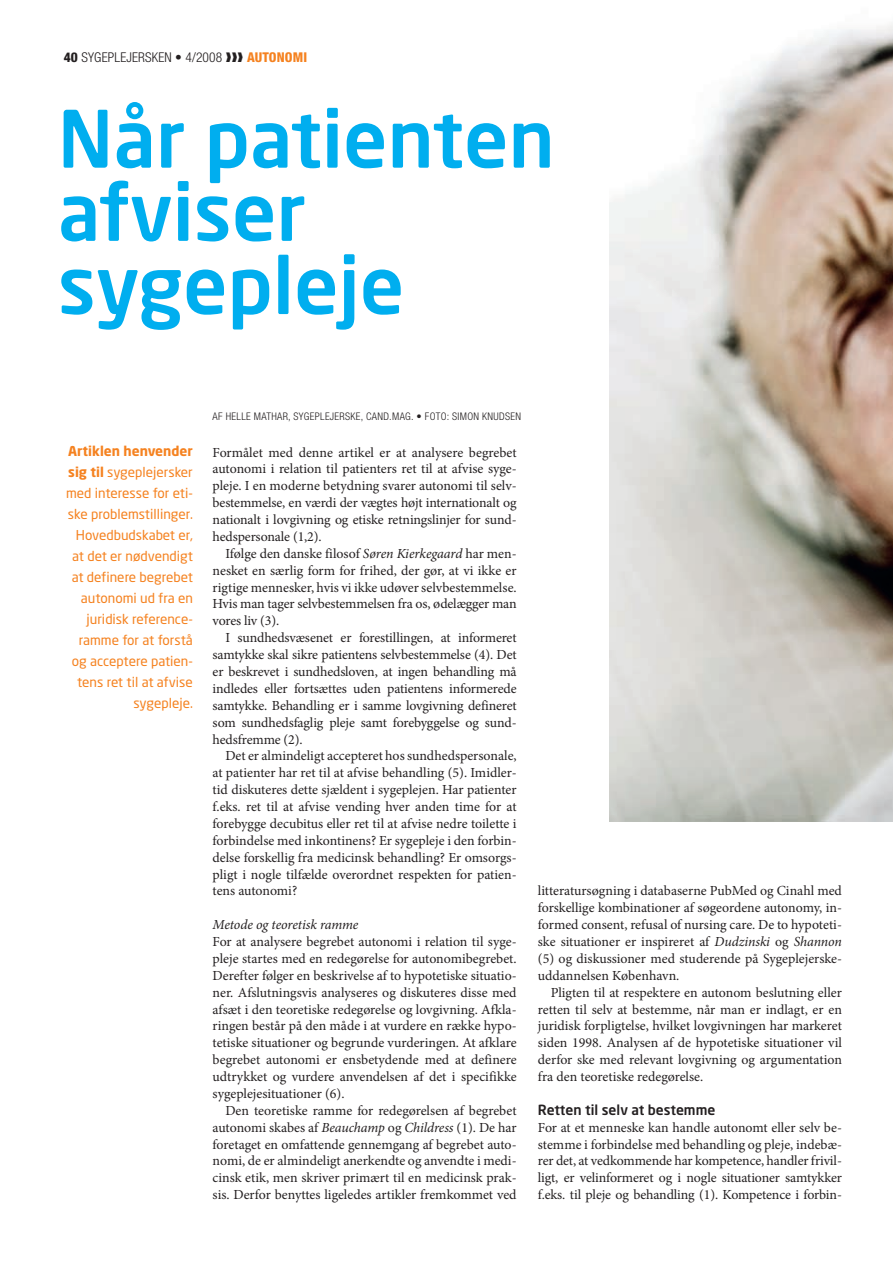
<style>
.page{position:relative;width:893px;height:1263px;background:#fff}
.page>*{position:absolute;margin:0;border:0;box-sizing:border-box;transform-origin:0 0}
.t1{font:500 78px/73.2px "Neo Sans Pro";color:#00aeef}
.t2{font:13.8px/16.8px "Minion Pro";letter-spacing:-.005em;color:#231f20;text-align:justify}
.t3{font:500 13.8px "Neo Sans Pro";color:#231f20}
.t4{font:italic 13.8px "Minion Pro";letter-spacing:-.01em;color:#231f20}
.t5{font:13.5px/21px "Neo Sans Pro";color:#f58220;text-align:right}
.t6{font:300 condensed 13.5px "Helvetica Neue LT Std";letter-spacing:.01em;color:#231f20}
.t7{font:300 condensed 10.5px "Helvetica Neue LT Std";letter-spacing:.03em;color:#231f20}
.s1{font-weight:800}
.s2{font-weight:800;color:#f58220}
.s3{font-weight:700}
.s4{font-style:italic}
</style>
<div class="page">
<img style="left:609px;top:24px;width:284px;height:798px">
<p class="t6" style="left:64px;top:49px;width:245px"><span class="s1">40</span> SYGEPLEJERSKEN • 4/2008 ❱❱❱ <span class="s2">AUTONOMI</span></p>
<h1 class="t1" style="left:58px;top:100px;width:499px">Når patienten afviser sygepleje</h1>
<p class="t5" style="left:66px;top:440px;width:128px"><span class="s3">Artiklen henvender sig til</span> sygeplejersker med interesse for eti&shy;ske problemstillinger.<br>Hovedbudskabet er, at det er nødvendigt at definere begrebet autonomi ud fra en juridisk reference&shy;ramme for at forstå og acceptere patien&shy;tens ret til at afvise sygepleje.</p>
<p class="t7" style="left:213px;top:410px;width:310px">AF HELLE MATHAR, SYGEPLEJERSKE, CAND.MAG. • FOTO: SIMON KNUDSEN</p>
<p class="t2" style="left:213px;top:444px;width:306px">Formålet med denne artikel er at analysere begrebet autonomi i relation til patienters ret til at afvise syge&shy;pleje. I en moderne betydning svarer autonomi til selv&shy;bestemmelse, en værdi der vægtes højt internationalt og nationalt i lovgivning og etiske retningslinjer for sund&shy;hedspersonale (1,2).</p>
<p class="t2" style="left:213px;top:545px;width:306px;text-indent:13px">Ifølge den danske filosof <span class="s4">Søren Kierkegaard</span> har men&shy;nesket en særlig form for frihed, der gør, at vi ikke er rigtige mennesker, hvis vi ikke udøver selvbestemmelse.<br>Hvis man tager selvbestemmelsen fra os, ødelægger man vores liv (3).</p>
<p class="t2" style="left:213px;top:629px;width:306px;text-indent:13px">I sundhedsvæsenet er forestillingen, at informeret samtykke skal sikre patientens selvbestemmelse (4). Det er beskrevet i sundhedsloven, at ingen behandling må indledes eller fortsættes uden patientens informerede samtykke. Behandling er i samme lovgivning defineret som sundhedsfaglig pleje samt forebyggelse og sund&shy;hedsfremme (2).</p>
<p class="t2" style="left:213px;top:747px;width:306px;text-indent:13px">Det er almindeligt accepteret hos sundhedspersonale, at patienter har ret til at afvise behandling (5). Imidler&shy;tid diskuteres dette sjældent i sygeplejen. Har patienter f.eks. ret til at afvise vending hver anden time for at forebygge decubitus eller ret til at afvise nedre toilette i forbindelse med inkontinens? Er sygepleje i den forbin&shy;delse forskellig fra medicinsk behandling? Er omsorgs&shy;pligt i nogle tilfælde overordnet respekten for patien&shy;tens autonomi?</p>
<p class="t4" style="left:213px;top:915px;width:147px">Metode og teoretisk ramme</p>
<p class="t2" style="left:213px;top:933px;width:306px">For at analysere begrebet autonomi i relation til syge&shy;pleje startes med en redegørelse for autonomibegrebet.<br>Derefter følger en beskrivelse af to hypotetiske situatio&shy;ner. Afslutningsvis analyseres og diskuteres disse med afsæt i den teoretiske redegørelse og lovgivning. Afkla&shy;ringen består på den måde i at vurdere en række hypo&shy;tetiske situationer og begrunde vurderingen. At afklare begrebet autonomi er ensbetydende med at definere udtrykket og vurdere anvendelsen af det i specifikke sygeplejesituationer (6).</p>
<p class="t2" style="left:213px;top:1102px;width:306px;text-indent:13px">Den teoretiske ramme for redegørelsen af begrebet autonomi skabes af <span class="s4">Beauchamp</span> og <span class="s4">Childress</span> (1). De har foretaget en omfattende gennemgang af begrebet auto&shy;nomi, de er almindeligt anerkendte og anvendte i medi&shy;cinsk etik, men skriver primært til en medicinsk prak&shy;sis. Derfor benyttes ligeledes artikler fremkommet ved</p>
<p class="t2" style="left:538px;top:883px;width:306px">litteratursøgning i databaserne PubMed og Cinahl med forskellige kombinationer af søgeordene autonomy, in&shy;formed consent, refusal of nursing care. De to hypoteti&shy;ske situationer er inspireret af <span class="s4">Dudzinski</span> og <span class="s4">Shannon </span>(5) og diskussioner med studerende på Sygeplejerske&shy;uddannelsen København.</p>
<p class="t2" style="left:538px;top:984px;width:306px;text-indent:13px">Pligten til at respektere en autonom beslutning eller retten til selv at bestemme, når man er indlagt, er en juridisk forpligtelse, hvilket lovgivningen har markeret siden 1998. Analysen af de hypotetiske situationer vil derfor ske med relevant lovgivning og argumentation fra den teoretiske redegørelse.</p>
<p class="t3" style="left:538px;top:1101px;width:179px">Retten til selv at bestemme</p>
<p class="t2" style="left:538px;top:1119px;width:306px">For at et menneske kan handle autonomt eller selv be&shy;stemme i forbindelse med behandling og pleje, indebæ&shy;rer det, at vedkommende har kompetence, handler frivil&shy;ligt, er velinformeret og i nogle situationer samtykker f.eks. til pleje og behandling (1). Kompetence i forbin-</p>
</div>
